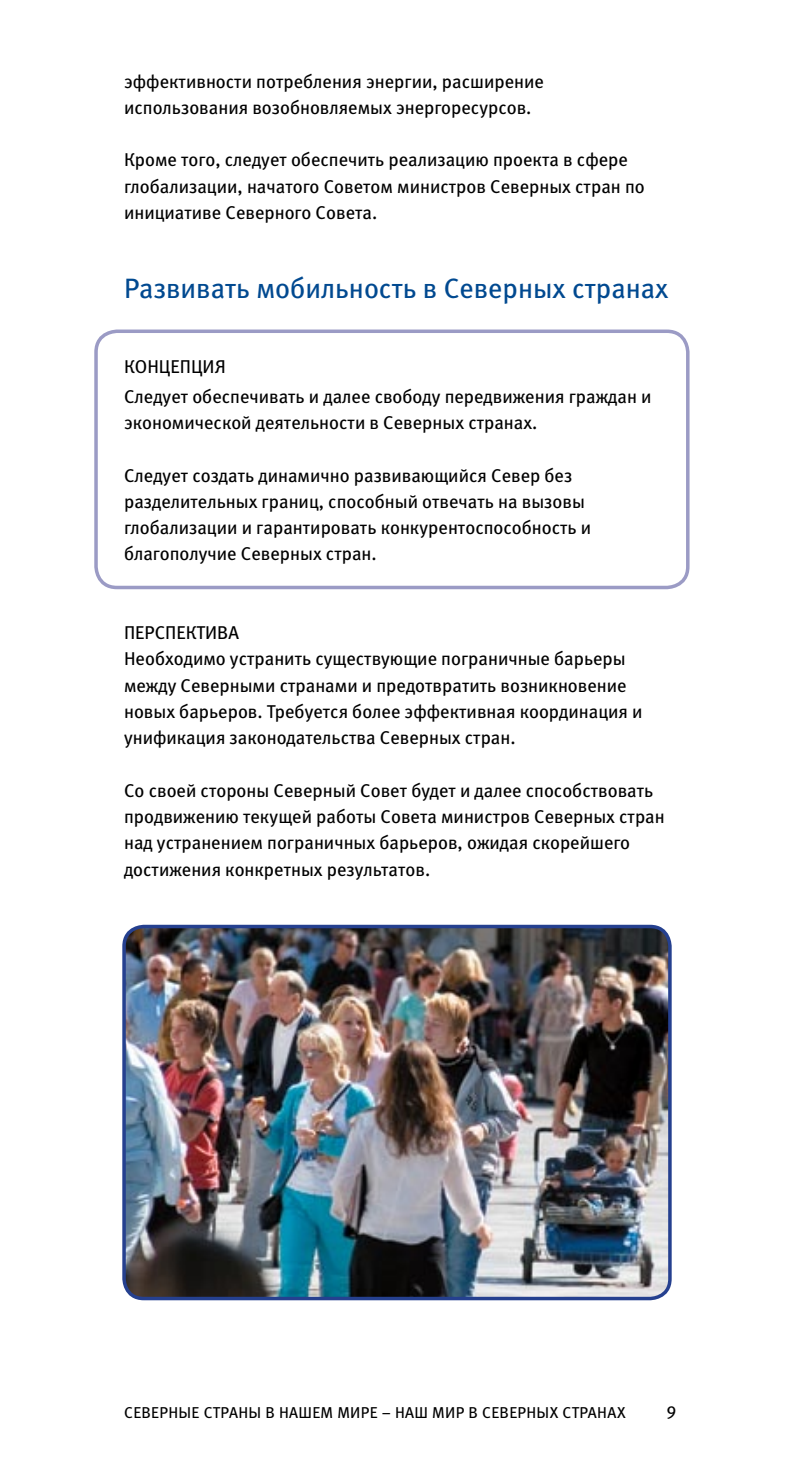
<style>
.page{position:relative;width:794px;height:1474px;background:#fff}
.page>*{position:absolute;margin:0;border:0;box-sizing:border-box;transform-origin:0 0}
.t1{font:28px "Meta Book Cyr";color:#004990}
.t2{font:18.55px/26.2px "Meta Book Cyr";color:#000}
.t3{font:17.5px "Meta Book LF";color:#000}
.t4{font:15.75px "Meta Book Cyr";letter-spacing:.02em;color:#000}
</style>
<div class="page">
<img style="left:127px;top:929px;width:543px;height:369px">
<div style="left:122px;top:924px;width:549px;height:376px;border:4px solid #25408f;border-radius:20px"></div>
<div style="left:94px;top:329px;width:595px;height:260px;border:4px solid #9b9bc5;border-radius:21px"></div>
<p class="t2" style="left:124px;top:68px;width:421px">эффективности потребления энергии, расширение использования возобновляемых энергоресурсов.</p>
<p class="t2" style="left:124px;top:146px;width:522px">Кроме того, следует обеспечить реализацию проекта в сфере глобализации, начатого Советом министров Северных стран по инициативе Северного Совета.</p>
<h1 class="t1" style="left:124px;top:270px;width:546px">Развивать мобильность в Северных странах</h1>
<p class="t2" style="left:124px;top:351px;width:529px;line-height:29.8px">КОНЦЕПЦИЯ<br>Следует обеспечивать и далее свободу передвижения граждан и</p>
<p class="t2" style="left:124px;top:409px;width:415px">экономической деятельности в Северных странах.</p>
<p class="t2" style="left:124px;top:461px;width:469px">Следует создать динамично развивающийся Север без разделительных границ, способный отвечать на вызовы глобализации и гарантировать конкурентоспособность и благополучие Северных стран.</p>
<p class="t2" style="left:124px;top:619px;width:520px">ПЕРСПЕКТИВА<br>Необходимо устранить существующие пограничные барьеры между Северными странами и предотвратить возникновение новых барьеров. Требуется более эффективная координация и унификация законодательства Северных стран.</p>
<p class="t2" style="left:124px;top:776px;width:542px">Со своей стороны Северный Совет будет и далее способствовать продвижению текущей работы Совета министров Северных стран над устранением пограничных барьеров, ожидая скорейшего достижения конкретных результатов.</p>
<p class="t4" style="left:124px;top:1402px;width:503px">СЕВЕРНЫЕ СТРАНЫ В НАШЕМ МИРЕ – НАШ МИР В СЕВЕРНЫХ СТРАНАХ</p>
<p class="t3" style="left:666px;top:1401px;width:11px">9</p>
</div>
